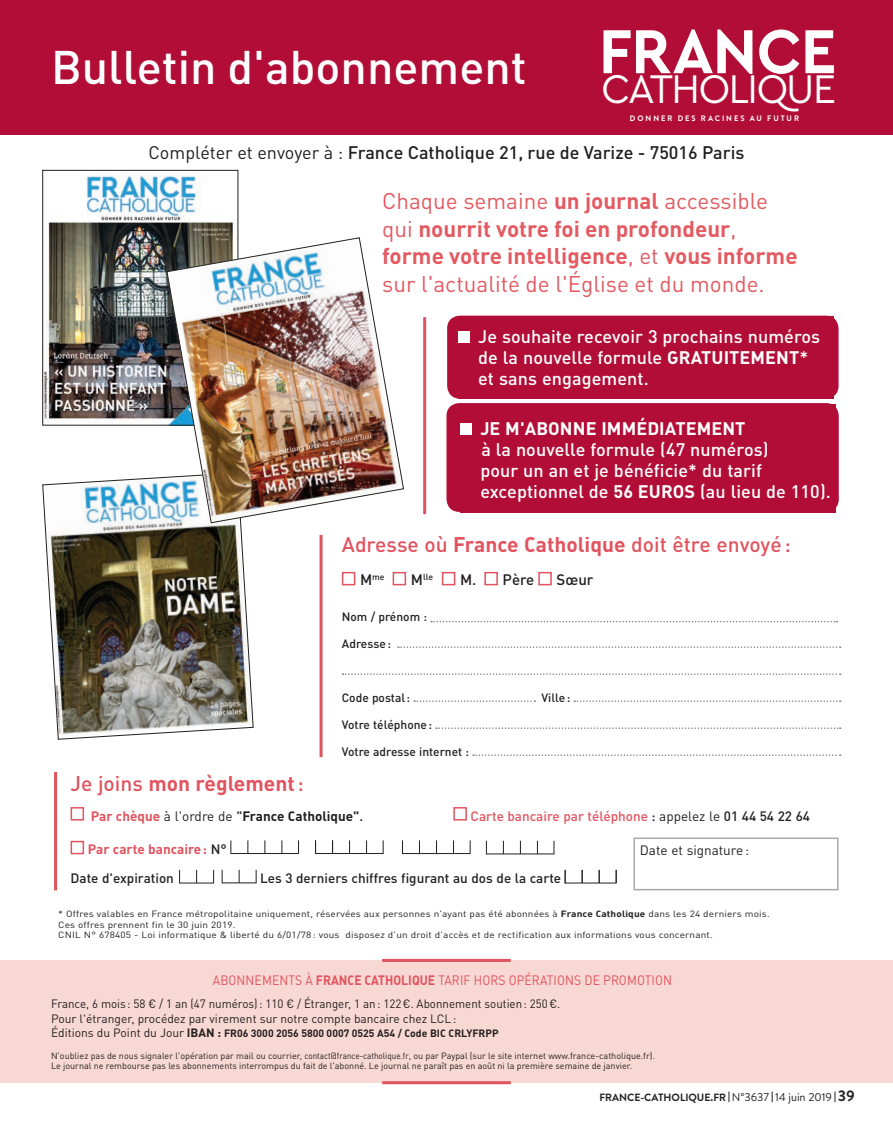
<style>
.page{position:relative;width:893px;height:1140px;background:#fff}
.page>*{position:absolute;margin:0;border:0;box-sizing:border-box;transform-origin:0 0}
.t1{font:500 46.5px "DIN Pro";color:#fff}
.t2{font:41.85px "Cera Pro";letter-spacing:-.04em;color:#fff;scale:.96 1}
.t3{font:700 22.5px/27.8px "DIN";color:#e35a61}
.t4{font:22.5px "DIN Pro";color:#e35a61}
.t5{font:500 21px "DIN Pro";color:#e1535e}
.t6{font:700 21px "DIN";color:#e1535e}
.t7{font:500 18px/21px "DIN Pro";letter-spacing:.005em;color:#fff}
.t8{font:500 18px "DIN Pro";color:#231f20}
.t9{font:700 18px "DIN";letter-spacing:.005em;color:#fff}
.t10{font:500 15px "DIN Pro";color:#231f20}
.t11{font:500 13.5px "DIN Pro";color:#231f20}
.t12{font:13.5px "DIN Pro";letter-spacing:.01em;color:#e1535e;scale:.9 1}
.t13{font:500 13.5px "DIN Pro";color:#e1535e}
.t14{font:700 13.5px "DIN";color:#231f20}
.t15{font:700 13.5px "DIN";color:#e1535e}
.t16{font:13.5px "DIN Pro";color:#231f20}
.t17{font:12px/14.4px "DIN Pro";color:#231f20;scale:.96 1}
.t18{font:500 12px "DIN Pro";color:#231f20}
.t19{font:700 10.5px "DIN";color:#231f20}
.t20{font:700 10.5px "Brandon Text";color:#231f20}
.t21{font:9px/10.8px "DIN Pro";color:#231f20;scale:1.11 1}
.t22{font:9px/10.8px "DIN Pro";color:#231f20}
.t23{font:500 8.7px "DIN Pro";color:#231f20}
.t24{font:700 7.95px "Brandon Text";letter-spacing:.255em;color:#fff;scale:.96 1}
.s1{font-weight:400}
.s2{font-family:"DIN";font-weight:700}
.s3{font-family:"DIN Pro";font-weight:400}
.s4{font-size:15px}
.s5{font-family:"DIN Pro";font-weight:500}
.s6{color:#e1535e}
.s7{color:#231f20}
.s8{font-weight:400;color:#231f20}
.s9{font-family:"DIN Pro";font-weight:500;color:#231f20}
.s10{font-family:"DIN Pro";font-weight:400;font-size:12px}
.s11{font-size:12px}
.s12{font-weight:400;font-size:11.25px}
</style>
<div class="page">
<div style="left:0;top:960px;width:893px;height:122px;background:#f8d8d3"></div>
<div style="left:71px;top:807px;width:13px;height:13px;border:2px solid #e1535e"></div>
<div style="left:453px;top:807px;width:14px;height:13px;border:2px solid #e1535e"></div>
<div style="left:71px;top:840px;width:13px;height:14px;border:2px solid #e1535e"></div>
<svg style="left:554px;top:840px;width:1px;height:14px"></svg>
<svg style="left:537px;top:840px;width:1px;height:13px"></svg>
<svg style="left:349px;top:840px;width:1px;height:13px"></svg>
<svg style="left:366px;top:840px;width:1px;height:13px"></svg>
<svg style="left:383px;top:840px;width:1px;height:14px"></svg>
<svg style="left:486px;top:840px;width:1px;height:13px"></svg>
<svg style="left:503px;top:840px;width:1px;height:13px"></svg>
<svg style="left:520px;top:840px;width:1px;height:13px"></svg>
<hr style="left:486px;top:853px;width:68px;height:1px;background:#231f20">
<hr style="left:402px;top:853px;width:68px;height:1px;background:#231f20">
<svg style="left:402px;top:840px;width:1px;height:13px"></svg>
<svg style="left:419px;top:840px;width:1px;height:13px"></svg>
<svg style="left:436px;top:840px;width:1px;height:13px"></svg>
<svg style="left:453px;top:840px;width:1px;height:13px"></svg>
<svg style="left:470px;top:840px;width:1px;height:14px"></svg>
<hr style="left:231px;top:853px;width:67px;height:1px;background:#231f20">
<svg style="left:230px;top:840px;width:1px;height:14px"></svg>
<svg style="left:247px;top:840px;width:1px;height:13px"></svg>
<svg style="left:264px;top:840px;width:1px;height:13px"></svg>
<svg style="left:281px;top:840px;width:1px;height:13px"></svg>
<svg style="left:298px;top:840px;width:1px;height:14px"></svg>
<hr style="left:316px;top:853px;width:67px;height:1px;background:#231f20">
<svg style="left:315px;top:840px;width:1px;height:14px"></svg>
<svg style="left:332px;top:840px;width:1px;height:13px"></svg>
<hr style="left:180px;top:882px;width:34px;height:1px;background:#231f20">
<svg style="left:179px;top:870px;width:1px;height:13px"></svg>
<svg style="left:196px;top:870px;width:1px;height:13px"></svg>
<svg style="left:213px;top:870px;width:1px;height:13px"></svg>
<hr style="left:222px;top:882px;width:34px;height:1px;background:#231f20">
<svg style="left:222px;top:869px;width:1px;height:14px"></svg>
<svg style="left:239px;top:869px;width:1px;height:14px"></svg>
<svg style="left:256px;top:869px;width:1px;height:14px"></svg>
<hr style="left:565px;top:882px;width:51px;height:1px;background:#231f20">
<svg style="left:565px;top:870px;width:1px;height:13px"></svg>
<svg style="left:582px;top:870px;width:1px;height:13px"></svg>
<svg style="left:599px;top:870px;width:1px;height:13px"></svg>
<svg style="left:616px;top:870px;width:1px;height:13px"></svg>
<div style="left:342px;top:572px;width:13px;height:13px;border:2px solid #e1535e"></div>
<div style="left:393px;top:572px;width:13px;height:13px;border:2px solid #e1535e"></div>
<div style="left:442px;top:572px;width:13px;height:13px;border:2px solid #e1535e"></div>
<div style="left:484px;top:572px;width:14px;height:13px;border:2px solid #e1535e"></div>
<div style="left:538px;top:572px;width:14px;height:13px;border:2px solid #e1535e"></div>
<svg style="left:431px;top:621px;width:406px;height:1px"></svg>
<svg style="left:398px;top:646px;width:443px;height:2px"></svg>
<svg style="left:343px;top:673px;width:498px;height:2px"></svg>
<svg style="left:414px;top:700px;width:121px;height:2px"></svg>
<svg style="left:574px;top:700px;width:267px;height:2px"></svg>
<svg style="left:436px;top:727px;width:405px;height:2px"></svg>
<svg style="left:473px;top:754px;width:368px;height:2px"></svg>
<hr style="left:382px;top:1081px;width:129px;height:3px;background:#e1535e">
<hr style="left:382px;top:959px;width:129px;height:3px;background:#e1535e">
<div style="left:447px;top:316px;width:391px;height:83px;background:#b20d37;border-radius:13px"></div>
<div style="left:458px;top:331px;width:12px;height:12px;background:#fff"></div>
<div style="left:446px;top:403px;width:393px;height:109px;background:#b20d37;border-radius:13px"></div>
<div style="left:460px;top:404px;width:375px;height:109px;background:#b20d37"></div>
<div style="left:460px;top:422px;width:12px;height:12px;background:#fff"></div>
<hr style="left:320px;top:535px;width:3px;height:222px;background:#e1535e">
<hr style="left:423px;top:317px;width:3px;height:197px;background:#e1535e">
<hr style="left:54px;top:772px;width:3px;height:118px;background:#e1535e">
<div style="left:633px;top:837px;width:205px;height:53px;border:2px solid #a8a9ad"></div>
<div style="left:0;top:0;width:893px;height:135px;background:#b20d37"></div>
<img style="left:45px;top:173px;width:190px;height:250px">
<div style="left:43px;top:170px;width:195px;height:255px;border:1px solid #231f20"></div>
<img style="left:42px;top:476px;width:212px;height:263px">
<img style="left:167px;top:237px;width:237px;height:286px">
<h1 class="t1" style="left:51px;top:32px;width:787px">Bulletin d'abonnement <sup>FRANCE</sup></h1>
<h2 class="t2" style="left:601px;top:61px;width:246px">CATHOLIQUE</h2>
<p class="t24" style="left:630px;top:113px;width:178px">DONNER DES RACINES AU FUTUR</p>
<h3 class="t8" style="left:149px;top:139px;width:597px"><span class="s1">Compléter et envoyer à :</span> France Catholique 21, rue de Varize - 75016 Paris</h3>
<h3 class="t4" style="left:382px;top:184px;width:387px">Chaque semaine <span class="s2">un journal</span> accessible</h3>
<h3 class="t3" style="left:382px;top:214px;width:417px"><span class="s3">qui</span> nourrit votre foi en profondeur<span class="s3">, </span>forme votre intelligence<span class="s3">, et</span> vous informe</h3>
<h3 class="t4" style="left:382px;top:267px;width:384px">sur l'actualité de l'Église et du monde.</h3>
<h3 class="t7" style="left:478px;top:325px;width:344px">Je souhaite recevoir 3 prochains numéros de la nouvelle formule <span class="s2">GRATUITEMENT</span>* et sans engagement.</h3>
<h3 class="t9" style="left:480px;top:416px;width:267px">JE M'ABONNE IMMÉDIATEMENT</h3>
<h3 class="t7" style="left:480px;top:437px;width:352px">à la nouvelle formule (47 numéros)<br>pour un an et je bénéficie* du tarif exceptionnel de <span class="s2">56 EUROS</span> (au lieu de 110).</h3>
<h3 class="t5" style="left:342px;top:528px;width:450px">Adresse où <span class="s2">France Catholique</span> doit être envoyé :</h3>
<p class="t23" style="left:360px;top:570px;width:26px"><span class="s4">M</span>me</p>
<p class="t23" style="left:411px;top:570px;width:24px"><span class="s4">M</span>lle</p>
<h3 class="t10" style="left:460px;top:568px;width:76px">M. Père</h3>
<h3 class="t10" style="left:556px;top:568px;width:38px">Sœur</h3>
<h3 class="t18" style="left:342px;top:607px;width:87px">Nom / prénom :</h3>
<h3 class="t18" style="left:342px;top:634px;width:51px">Adresse :</h3>
<h3 class="t18" style="left:342px;top:688px;width:70px">Code postal :</h3>
<h3 class="t18" style="left:541px;top:688px;width:30px">Ville :</h3>
<h3 class="t18" style="left:342px;top:715px;width:92px">Votre téléphone :</h3>
<h3 class="t18" style="left:342px;top:742px;width:129px">Votre adresse internet :</h3>
<h3 class="t6" style="left:71px;top:769px;width:235px"><span class="s5">Je joins</span> mon règlement <span class="s5">:</span></h3>
<h3 class="t14" style="left:91px;top:807px;width:274px"><span class="s6">Par chèque</span> <span class="s3">à l'ordre de</span> <span class="s5">"</span>France Catholique"<span class="s5">.</span></h3>
<h3 class="t13" style="left:471px;top:805px;width:341px">Carte bancaire par téléphone <span class="s7">:</span> <span class="s8">appelez le</span> <span class="s7">01 44 54 22 64</span></h3>
<h3 class="t15" style="left:88px;top:840px;width:141px">Par carte bancaire : <span class="s9">N°</span></h3>
<h3 class="t11" style="left:71px;top:868px;width:105px">Date d'expiration</h3>
<h3 class="t11" style="left:260px;top:868px;width:303px">Les 3 derniers chiffres figurant au dos de la carte</h3>
<h3 class="t16" style="left:640px;top:839px;width:111px">Date et signature :</h3>
<p class="t21" style="left:58px;top:907px;width:642px">* Offres valables en France métropolitaine uniquement, réservées aux personnes n'ayant pas été abonnées à <span class="s2">France Catholique</span> dans les 24 derniers mois.<br>Ces offres prennent fin le 30 juin 2019.<br>CNIL N° 678405 - Loi informatique &amp; liberté du 6/01/78 : vous disposez d’un droit d’accès et de rectification aux informations vous concernant.</p>
<h3 class="t12" style="left:213px;top:970px;width:512px">ABONNEMENTS À <span class="s2">FRANCE CATHOLIQUE</span> TARIF HORS OPÉRATIONS DE PROMOTION</h3>
<h3 class="t17" style="left:51px;top:995px;width:532px">France, 6 mois : 58 € / 1 an (47 numéros) : 110 € / Étranger, 1 an : 122 €. Abon nement sou tien : 250 €.<br>Pour l'étranger, procédez par virement sur notre compte bancaire chez LCL :</h3>
<p class="t19" style="left:51px;top:1026px;width:449px"><span class="s10">Éditions du Point du Jour</span> <span class="s11">IBAN :</span> FR06 3000 2056 5800 0007 0525 A54 / Code BIC CRLYFRPP</p>
<p class="t22" style="left:51px;top:1049px;width:605px">N'oubliez pas de nous signaler l'opération par mail ou courrier, contact@france-catholique.fr, ou par Paypal (sur le site internet www.france-catholique.fr).<br>Le journal ne rem bourse pas les abonnements interrompus du fait de l'abonné. Le journal ne paraît pas en août ni la première semaine de janvier.</p>
<p class="t20" style="left:599px;top:1089px;width:257px">FRANCE-CATHOLIQUE.FR <span class="s12">N°3637 14 juin 2019</span> <span class="s4">39</span></p>
</div>
